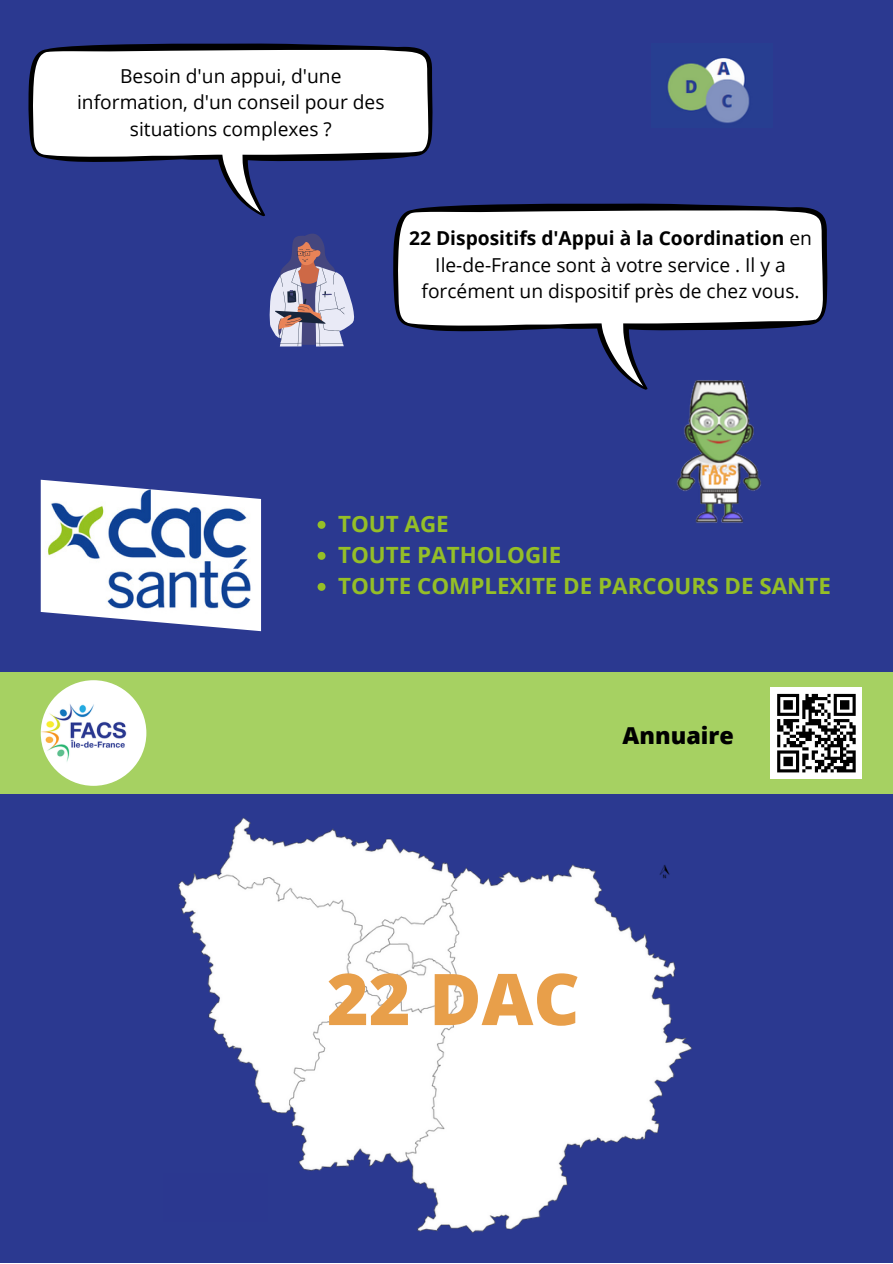
<style>
.page{position:relative;width:893px;height:1264px;background:#fff}
.page>*{position:absolute;margin:0;border:0;box-sizing:border-box;transform-origin:0 0}
.t1{font:800 71.4px "Open Sans";color:#e89f4a}
.t2{font:800 23.25px "Open Sans";color:#000}
.t3{font:700 22.35px/31px "Open Sans";color:#95bf27}
.t4{font:19.2px/26.2px "Open Sans";color:#000;text-align:center}
.s1{font-weight:700}
</style>
<div class="page">
<div style="left:0;top:0;width:892px;height:1262px;background:#2b3990"></div>
<img style="left:677px;top:390px;width:84px;height:133px">
<svg style="left:269px;top:234px;width:86px;height:112px"></svg>
<svg style="left:28px;top:43px;width:405px;height:173px;fill:#fff"></svg>
<svg style="left:393px;top:203px;width:434px;height:187px;fill:#fff"></svg>
<div style="left:0;top:672px;width:892px;height:121px;background:#a6d162"></div>
<img style="left:178px;top:817px;width:514px;height:416px">
<img style="left:667px;top:58px;width:83px;height:65px">
<img style="left:41px;top:479px;width:220px;height:152px">
<img style="left:41px;top:680px;width:105px;height:105px;border-radius:50%">
<div style="left:770px;top:687px;width:91px;height:91px;background:#fff"></div>
<svg style="left:777px;top:694px;width:78px;height:78px"></svg>
<hr style="left:836px;top:769px;width:19px;height:3px;background:#000">
<div style="left:163px;top:1173px;width:105px;height:48px;background:#2b3890"></div>
<svg style="left:317px;top:521px;width:8px;height:8px"></svg>
<svg style="left:317px;top:552px;width:8px;height:8px"></svg>
<svg style="left:317px;top:583px;width:8px;height:8px"></svg>
<p class="t4" style="left:77px;top:62px;width:309px">Besoin d'un appui, d'une information, d'un conseil pour des situations complexes ?</p>
<p class="t4" style="left:409px;top:225px;width:404px"><span class="s1">22 Dispositifs d'Appui à la Coordination</span> en<br>Ile-de-France sont à votre service . Il y a forcément un dispositif près de chez vous.</p>
<p class="t3" style="left:338px;top:508px;width:494px">TOUT AGE<br>TOUTE PATHOLOGIE<br>TOUTE COMPLEXITE DE PARCOURS DE SANTE</p>
<p class="t2" style="left:622px;top:718px;width:113px">Annuaire</p>
<h1 class="t1" style="left:327px;top:948px;width:254px">22 DAC</h1>
</div>
